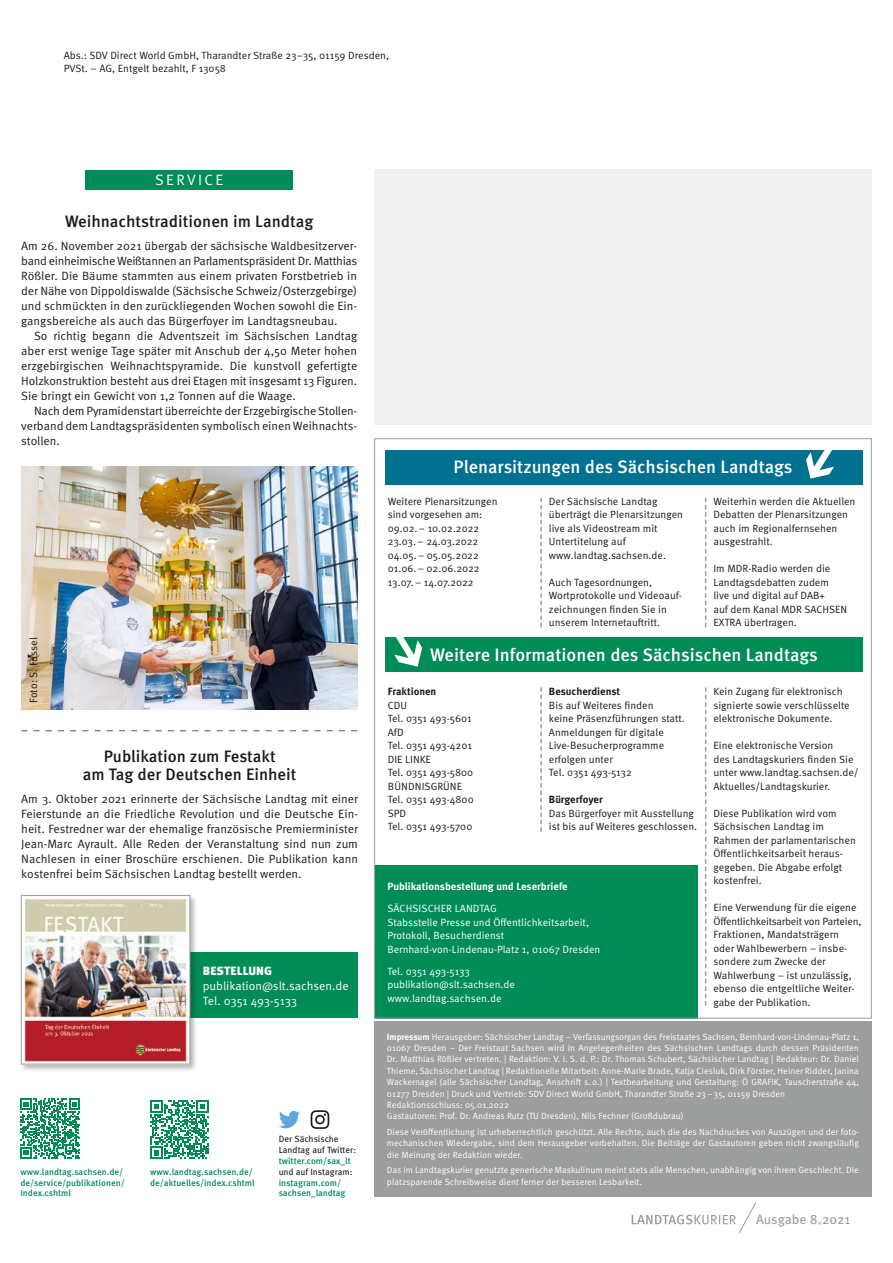
<style>
.page{position:relative;width:893px;height:1263px;background:#fff}
.page>*{position:absolute;margin:0;border:0;box-sizing:border-box;transform-origin:0 0}
.t1{font:500 18px "Meta Pro";color:#fff}
.t2{font:500 16.5px/18px "Meta Pro";color:#1a1a18;text-align:center}
.t3{font:15px "Meta Pro Norm";letter-spacing:.16em;color:#fff}
.t4{font:13.5px "Meta Pro";color:#9c9d9d}
.t5{font:12px/15px "Meta Pro Norm";letter-spacing:-.005em;color:#1a1a18;text-align:justify}
.t6{font:12px "Meta Pro Norm";letter-spacing:-.005em;color:#fff}
.t7{font:900 12px "Meta Pro";letter-spacing:.01em;color:#fff}
.t8{font:10.5px/13.5px "Meta Pro Norm";color:#1a1a18}
.t9{font:10.5px/13.5px "Meta Pro Norm";color:#fff}
.t10{font:700 10.5px "Meta Pro";color:#fff}
.t11{font:700 10.5px "Meta Pro";color:#1a1a18}
.t12{font:9px/11.4px "Meta Pro Norm";color:#fff;text-align:justify}
.t13{font:500 9px/10.8px "Meta Pro";color:#008c57}
.t14{font:9px/10.8px "Meta Pro";color:#1a1a18}
.s1{font-family:"Meta Pro";font-weight:700}
</style>
<div class="page">
<svg style="left:279px;top:1111px;width:21px;height:17px"></svg>
<svg style="left:311px;top:1110px;width:18px;height:19px"></svg>
<svg style="left:20px;top:1098px;width:60px;height:60px"></svg>
<svg style="left:150px;top:1100px;width:59px;height:59px"></svg>
<div style="left:374px;top:1021px;width:498px;height:176px;background:#9c9d9d"></div>
<svg style="left:21px;top:730px;width:336px;height:1px"></svg>
<img style="left:22px;top:466px;width:335px;height:244px">
<div style="left:152px;top:952px;width:206px;height:66px;background:#008c57"></div>
<div style="left:20px;top:894px;width:177px;height:178px;background:#1a1a18;opacity:.31"></div>
<img style="left:23px;top:897px;width:165px;height:165px">
<div style="left:21px;top:895px;width:169px;height:169px;border:1px solid #9c9d9d"></div>
<svg style="left:632px;top:1202px;width:125px;height:32px"></svg>
<div style="left:375px;top:865px;width:322px;height:153px;background:#008c57"></div>
<div style="left:385px;top:637px;width:477px;height:34px;background:#008c57"></div>
<svg style="left:394px;top:637px;width:28px;height:30px"></svg>
<svg style="left:705px;top:687px;width:1px;height:319px"></svg>
<svg style="left:540px;top:687px;width:2px;height:145px"></svg>
<div style="left:385px;top:451px;width:477px;height:34px;background:#007191"></div>
<svg style="left:806px;top:450px;width:28px;height:29px"></svg>
<svg style="left:540px;top:498px;width:2px;height:129px"></svg>
<svg style="left:705px;top:498px;width:1px;height:129px"></svg>
<div style="left:374px;top:170px;width:498px;height:255px;background:#f0f0f0"></div>
<div style="left:85px;top:170px;width:208px;height:20px;background:#008c57"></div>
<p class="t8" style="left:64px;top:48px;width:327px">Abs.: SDV Direct World GmbH, Tharandter Straße 23–35, 01159 Dresden,<br>PVSt. – AG, Entgelt bezahlt, F 13058</p>
<h3 class="t3" style="left:155px;top:169px;width:70px">SERVICE</h3>
<h2 class="t2" style="left:65px;top:211px;width:250px">Weihnachtstraditionen im Landtag</h2>
<p class="t5" style="left:21px;top:238px;width:338px;text-align:left">Am 26. November 2021 übergab der sächsische Waldbesitzerver&shy;band einheimische Weißtannen an Parlamentspräsident Dr. Matthias Rößler. Die Bäume stammten aus einem privaten Forstbetrieb in der Nähe von Dippoldiswalde (Sächsische Schweiz/Osterzgebirge) und schmückten in den zurückliegenden Wochen sowohl die Ein&shy;gangsbereiche als auch das Bürgerfoyer im Landtagsneubau.</p>
<p class="t5" style="left:21px;top:328px;width:338px;text-indent:13px">So richtig begann die Adventszeit im Sächsischen Landtag aber erst wenige Tage später mit Anschub der 4,50 Meter hohen erzgebirgischen Weihnachtspyramide. Die kunstvoll gefertigte Holzkonstruktion besteht aus drei Etagen mit insgesamt 13 Figuren.<br>Sie bringt ein Gewicht von 1,2 Tonnen auf die Waage.</p>
<p class="t5" style="left:21px;top:403px;width:336px;text-indent:13px">Nach dem Pyramidenstart überreichte der Erzgebirgische Stollen&shy;verband dem Landtagspräsidenten symbolisch einen Weihnachts&shy;stollen.</p>
<p class="t8" style="left:26px;top:703px;width:67px;rotate:-90deg">Foto: S. Füssel</p>
<h2 class="t2" style="left:83px;top:746px;width:215px">Publikation zum Festakt<br>am Tag der Deutschen Einheit</h2>
<p class="t5" style="left:21px;top:790px;width:338px">Am 3. Oktober 2021 erinnerte der Sächsische Landtag mit einer Feierstunde an die Friedliche Revolution und die Deutsche Ein&shy;heit. Festredner war der ehemalige französische Premierminister Jean-Marc Ayrault. Alle Reden der Veranstaltung sind nun zum Nachlesen in einer Broschüre erschienen. Die Publikation kann kostenfrei beim Sächsischen Landtag bestellt werden.</p>
<p class="t7" style="left:203px;top:961px;width:71px">BESTELLUNG</p>
<p class="t6" style="left:203px;top:976px;width:147px">publikation@slt.sachsen.de</p>
<p class="t6" style="left:203px;top:991px;width:96px">Tel. 0351 493-5133</p>
<p class="t13" style="left:20px;top:1166px;width:106px">www.landtag.sachsen.de/ de/service/publikationen/ index.cshtml</p>
<p class="t13" style="left:150px;top:1166px;width:106px">www.landtag.sachsen.de/ de/aktuelles/index.cshtml</p>
<p class="t14" style="left:279px;top:1133px;width:79px">Der Sächsische<br>Landtag auf Twitter:</p>
<p class="t13" style="left:279px;top:1155px;width:74px">twitter.com/sax_lt</p>
<p class="t14" style="left:279px;top:1166px;width:75px">und auf Instagram:</p>
<p class="t13" style="left:279px;top:1176px;width:68px">instagram.com/ sachsen_landtag</p>
<h2 class="t1" style="left:453px;top:453px;width:341px">Plenarsitzungen des Sächsischen Landtags</h2>
<p class="t8" style="left:388px;top:494px;width:111px">Weitere Plenarsitzungen sind vorgesehen am:<br>09.02.– 10.02.2022</p>
<p class="t8" style="left:388px;top:534px;width:92px">23.03.– 24.03.2022</p>
<p class="t8" style="left:388px;top:548px;width:93px">04.05.– 05.05.2022</p>
<p class="t8" style="left:388px;top:561px;width:93px">01.06.– 02.06.2022</p>
<p class="t8" style="left:388px;top:575px;width:87px">13.07.– 14.07.2022</p>
<p class="t8" style="left:549px;top:494px;width:136px">Der Sächsische Landtag überträgt die Plenarsitzungen live als Videostream mit<br>Untertitelung auf</p>
<p class="t8" style="left:549px;top:548px;width:119px">www.landtag.sachsen.de.</p>
<p class="t8" style="left:549px;top:575px;width:135px">Auch Tagesordnungen,<br>Wortprotokolle und Videoauf&shy;zeichnungen finden Sie in unserem Internetauftritt.</p>
<p class="t8" style="left:713px;top:494px;width:143px">Weiterhin werden die Aktuellen<br>Debatten der Plenarsitzungen auch im Regionalfernsehen ausgestrahlt.</p>
<p class="t8" style="left:713px;top:561px;width:135px">Im MDR-Radio werden die<br>Landtagsdebatten zudem live und digital auf DAB+<br>auf dem Kanal MDR SACHSEN<br>EXTRA übertragen.</p>
<h1 class="t1" style="left:430px;top:641px;width:389px">Weitere Informationen des Sächsischen Landtags</h1>
<h3 class="t11" style="left:388px;top:683px;width:50px">Fraktionen</h3>
<p class="t8" style="left:388px;top:698px;width:85px">CDU<br>Tel. 0351 493-5601</p>
<p class="t8" style="left:388px;top:725px;width:86px">AfD<br>Tel. 0351 493-4201</p>
<p class="t8" style="left:388px;top:752px;width:87px">DIE LINKE<br>Tel. 0351 493-5800</p>
<p class="t8" style="left:388px;top:779px;width:87px">BÜNDNISGRÜNE<br>Tel. 0351 493-4800</p>
<p class="t8" style="left:388px;top:806px;width:86px">SPD<br>Tel. 0351 493-5700</p>
<h3 class="t11" style="left:549px;top:683px;width:73px">Besucherdienst</h3>
<p class="t8" style="left:549px;top:698px;width:137px">Bis auf Weiteres finden<br>keine Präsenzführungen statt.<br>Anmeldungen für digitale<br>Live-Besucherprogramme erfolgen unter<br>Tel. 0351 493-5132</p>
<h3 class="t11" style="left:549px;top:791px;width:55px">Bürgerfoyer</h3>
<p class="t8" style="left:549px;top:806px;width:150px">Das Bürgerfoyer mit Ausstellung ist bis auf Weiteres geschlossen.</p>
<h3 class="t10" style="left:387px;top:878px;width:182px">Publikationsbestellung und Leserbriefe</h3>
<p class="t9" style="left:387px;top:901px;width:111px">SÄCHSISCHER LANDTAG</p>
<p class="t9" style="left:387px;top:914px;width:203px">Stabsstelle Presse und Öffentlichkeitsarbeit,<br>Protokoll, Besucherdienst</p>
<p class="t9" style="left:387px;top:941px;width:215px">Bernhard-von-Lindenau-Platz 1, 01067 Dresden</p>
<p class="t9" style="left:387px;top:963px;width:129px">Tel. 0351 493-5133 publikation@slt.sachsen.de</p>
<p class="t9" style="left:387px;top:990px;width:116px">www.landtag.sachsen.de</p>
<p class="t8" style="left:713px;top:684px;width:138px">Kein Zugang für elektronisch signierte sowie verschlüsselte elektronische Dokumente.</p>
<p class="t8" style="left:713px;top:738px;width:147px">Eine elektronische Version<br>des Landtagskuriers finden Sie unter www.landtag.sachsen.de/</p>
<p class="t8" style="left:713px;top:779px;width:119px">Aktuelles/Landtagskurier.</p>
<p class="t8" style="left:713px;top:806px;width:144px">Diese Publikation wird vom<br>Sächsischen Landtag im<br>Rahmen der parlamentarischen<br>Öffentlichkeitsarbeit heraus&shy;gegeben. Die Abgabe erfolgt kostenfrei.</p>
<p class="t8" style="left:713px;top:900px;width:149px">Eine Verwendung für die eigene<br>Öffentlichkeitsarbeit von Parteien,<br>Fraktionen, Mandatsträgern oder Wahlbewerbern – insbe&shy;sondere zum Zwecke der<br>Wahlwerbung – ist unzulässig, ebenso die entgeltliche Weiter&shy;gabe der Publikation.</p>
<p class="t12" style="left:387px;top:1030px;width:474px"><span class="s1">Impressum</span> Herausgeber: Sächsischer Landtag – Verfassungsorgan des Freistaates Sachsen, Bernhard-von-Lindenau-Platz 1, 01067 Dresden – Der Freistaat Sachsen wird in Angelegenheiten des Sächsischen Landtags durch dessen Präsidenten Dr. Matthias Rößler vertreten. | Redaktion: V. i. S. d. P.: Dr. Thomas Schubert, Sächsischer Landtag | Redakteur: Dr. Daniel Thieme, Sächsischer Landtag | Redaktionelle Mitarbeit: Anne-Marie Brade, Katja Ciesluk, Dirk Förster, Heiner Ridder, Janina Wackernagel (alle Sächsischer Landtag, Anschrift s.o.) | Textbearbeitung und Gestaltung: Ö GRAFIK, Tauscherstraße 44, 01277 Dresden | Druck und Vertrieb: SDV Direct World GmbH, Tharandter Straße 23–35, 01159 Dresden</p>
<p class="t12" style="left:387px;top:1098px;width:124px">Redaktionsschluss: 05.01.2022</p>
<p class="t12" style="left:387px;top:1110px;width:298px">Gastautoren: Prof. Dr. Andreas Rutz (TU Dresden), Nils Fechner (Großdubrau)</p>
<p class="t12" style="left:387px;top:1125px;width:473px">Diese Veröffentlichung ist urheberrechtlich geschützt. Alle Rechte, auch die des Nachdruckes von Auszügen und der foto&shy;mechanischen Wiedergabe, sind dem Herausgeber vorbehalten. Die Beiträge der Gastautoren geben nicht zwangsläufig die Meinung der Redaktion wieder.</p>
<p class="t12" style="left:387px;top:1164px;width:473px">Das im Landtagskurier genutzte generische Maskulinum meint stets alle Menschen, unabhängig von ihrem Geschlecht. Die platzsparende Schreibweise dient ferner der besseren Lesbarkeit.</p>
<p class="t4" style="left:756px;top:1209px;width:96px">Ausgabe 8 2021</p>
<p class="t4" style="left:818px;top:1217px;width:6px">˚</p>
</div>
